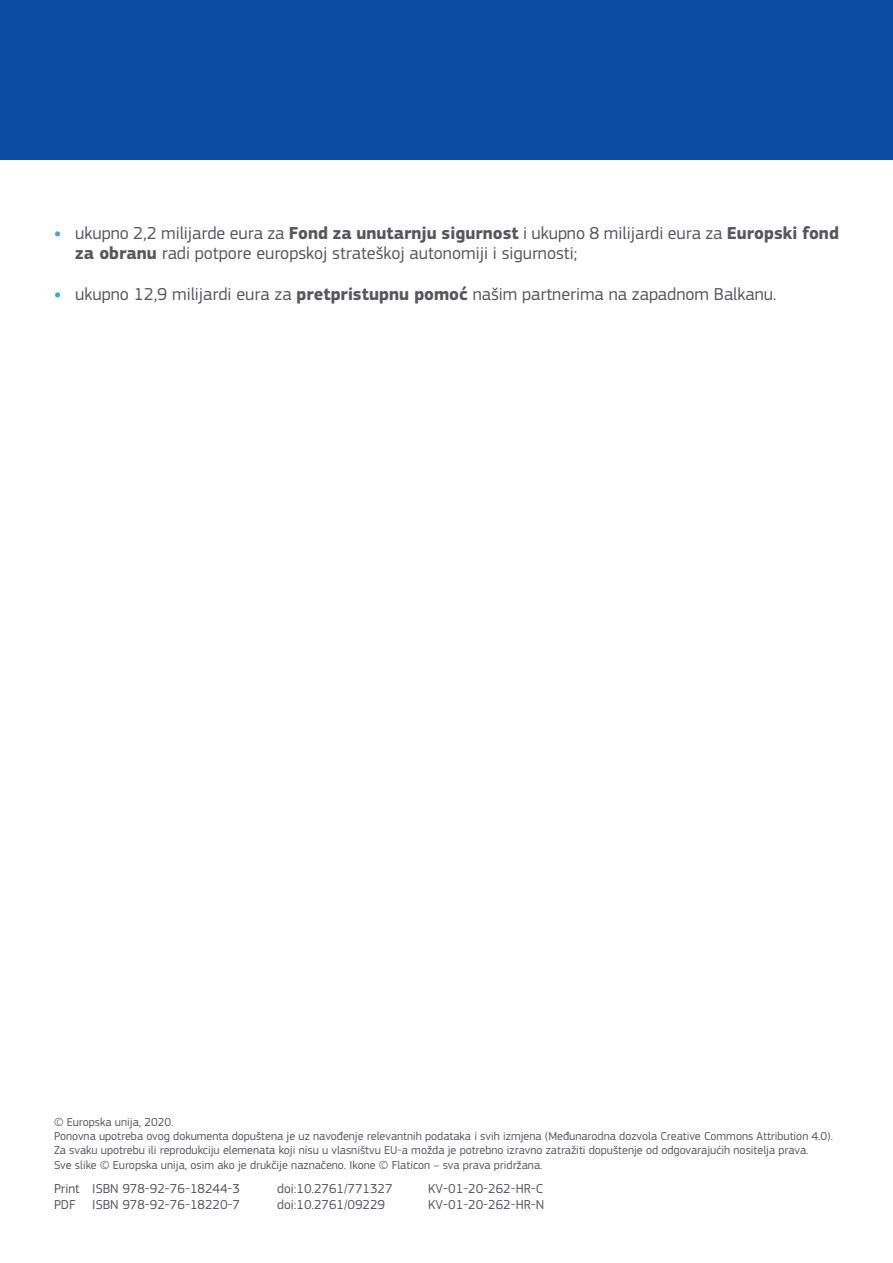
<style>
.page{position:relative;width:893px;height:1263px;background:#fff}
.page>*{position:absolute;margin:0;border:0;box-sizing:border-box;transform-origin:0 0}
.t1{font:18px/19.8px "EC Square Sans Pro";color:#57585a}
.ids{font:13.5px "EC Square Sans Pro";color:#57585a}
.lim{font:12px/14.4px "EC Square Sans Pro";color:#57585a}
.lim_break{font:12px "EC Square Sans Pro";color:#57585a}
.s1{font-weight:700;color:#3aa7de}
.s2{font-weight:700}
</style>
<div class="page">
<div style="left:0;top:0;width:893px;height:159px;background:#0d4da1"></div>
<p class="t1" style="left:75px;top:223px;width:765px;text-indent:-21px"><span class="s1">•</span> ukupno 2,2 milijarde eura za <span class="s2">Fond za unutarnju sigurnost</span> i ukupno 8 milijardi eura za <span class="s2">Europski fond za obranu</span> radi potpore europskoj strateškoj autonomiji i sigurnosti;</p>
<p class="t1" style="left:54px;top:284px;width:724px"><span class="s1">•</span> ukupno 12,9 milijardi eura za <span class="s2">pretpristupnu pomoć</span> našim partnerima na zapadnom Balkanu.</p>
<p class="lim_break" style="left:54px;top:1115px;width:121px">© Europska unija, 2020.</p>
<p class="lim" style="left:54px;top:1129px;width:780px">Ponovna upotreba ovog dokumenta dopuštena je uz navođenje relevantnih podataka i svih izmjena (Međunarodna dozvola Creative Commons Attribution 4.0).<br>Za svaku upotrebu ili reprodukciju elemenata koji nisu u vlasništvu EU-a možda je potrebno izravno zatražiti dopuštenje od odgovarajućih nositelja prava.</p>
<p class="lim" style="left:54px;top:1158px;width:490px">Sve slike © Europska unija, osim ako je drukčije naznačeno. Ikone © Flaticon – sva prava pridržana.</p>
<p class="ids" style="left:54px;top:1180px;width:188px">Print ISBN 978-92-76-18244-3</p>
<p class="ids" style="left:277px;top:1180px;width:117px">doi:10.2761/771327</p>
<p class="ids" style="left:428px;top:1180px;width:116px">KV-01-20-262-HR-C</p>
<p class="ids" style="left:54px;top:1197px;width:188px">PDF ISBN 978-92-76-18220-7</p>
<p class="ids" style="left:277px;top:1197px;width:109px">doi:10.2761/09229</p>
<p class="ids" style="left:428px;top:1197px;width:118px">KV-01-20-262-HR-N</p>
</div>
